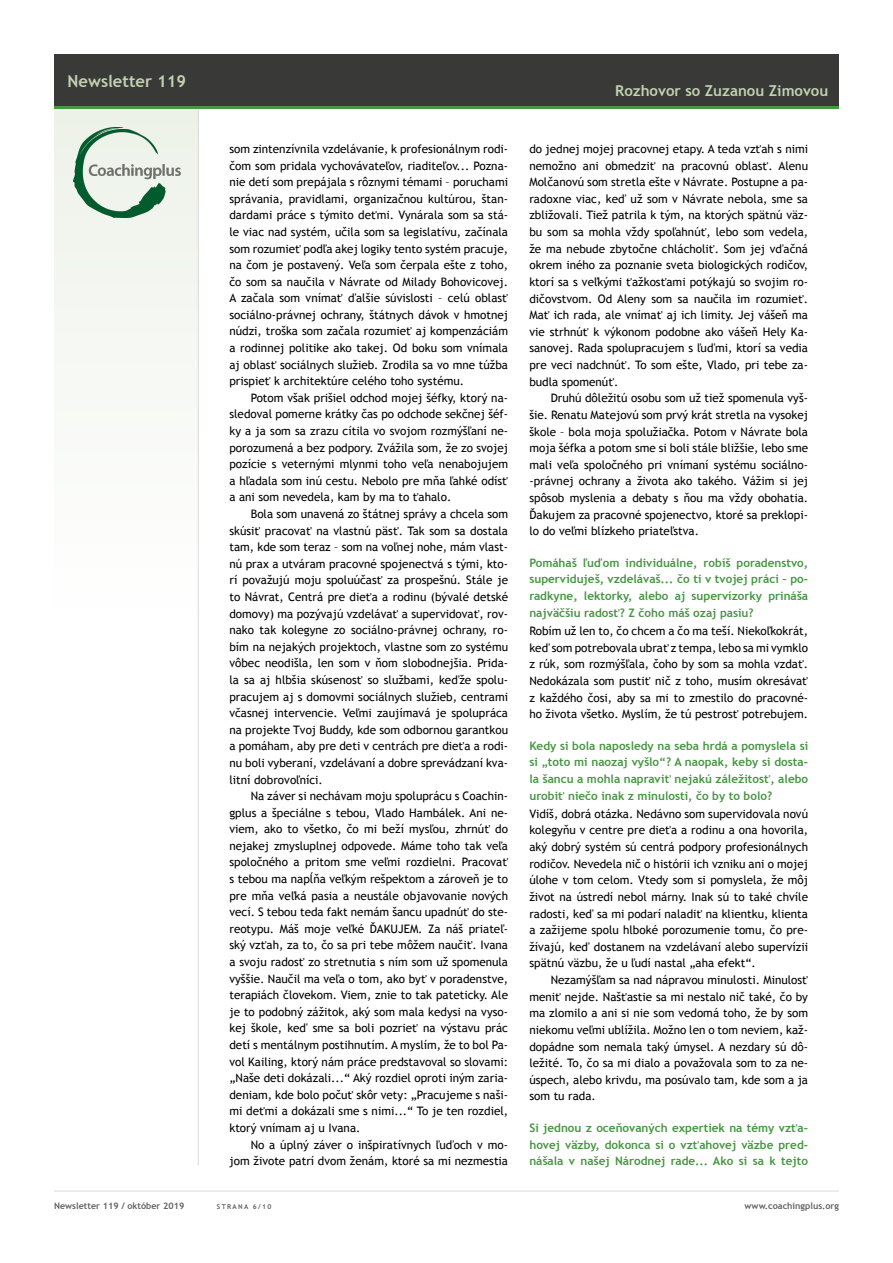
<style>
.page{position:relative;width:893px;height:1263px;background:#fff}
.page>*{position:absolute;margin:0;border:0;box-sizing:border-box;transform-origin:0 0}
.t1{font:700 16.5px "Trebuchet MS";color:#c0d2b0}
.t2{font:700 15px "Trebuchet MS";color:#c0d2b0}
.t3{font:11.7px/16.6px "Trebuchet MS";color:#000;text-align:justify}
.t4{font:700 11.7px/16.6px "Trebuchet MS";color:#469642;text-align:justify}
.t5{font:700 9px "Trebuchet MS";color:#646363}
.t6{font:700 6.75px "Trebuchet MS";letter-spacing:.2em;color:#646363}
</style>
<div class="page">
<div style="left:54px;top:106px;width:145px;height:525px;background:#f7f9f6"></div>
<hr style="left:54px;top:1191px;width:785px;height:1px;background:#dadada">
<hr style="left:198px;top:108px;width:1px;height:1057px;background:#dadada">
<div style="left:54px;top:54px;width:785px;height:53px;background:#393938"></div>
<hr style="left:54px;top:106px;width:785px;height:3px;background:#469642">
<img style="left:74px;top:127px;width:106px;height:91px">
<h1 class="t1" style="left:68px;top:70px;width:120px">Newsletter 119</h1>
<p class="t3" style="left:229px;top:141px;width:280px">som zintenzívnila vzdelávanie, k profesionálnym rodi&shy;čom som pridala vychovávateľov, riaditeľov... Pozna&shy;nie detí som prepájala s rôznymi témami – poruchami správania, pravidlami, organizačnou kultúrou, štan&shy;dardami práce s týmito deťmi. Vynárala som sa stá&shy;le viac nad systém, učila som sa legislatívu, začínala som rozumieť podľa akej logiky tento systém pracuje, na čom je postavený. Veľa som čerpala ešte z toho, čo som sa naučila v Návrate od Milady Bohovicovej.<br>A začala som vnímať ďalšie súvislosti – celú oblasť sociálno-právnej ochrany, štátnych dávok v hmotnej núdzi, troška som začala rozumieť aj kompenzáciám a rodinnej politike ako takej. Od boku som vnímala aj oblasť sociálnych služieb. Zrodila sa vo mne túžba prispieť k architektúre celého toho systému.</p>
<p class="t3" style="left:229px;top:389px;width:280px;text-indent:21px">Potom však prišiel odchod mojej šéfky, ktorý na&shy;sledoval pomerne krátky čas po odchode sekčnej šéf&shy;ky a ja som sa zrazu cítila vo svojom rozmýšľaní ne&shy;porozumená a bez podpory. Zvážila som, že zo svojej pozície s veternými mlynmi toho veľa nenabojujem a hľadala som inú cestu. Nebolo pre mňa ľahké odísť a ani som nevedela, kam by ma to ťahalo.</p>
<p class="t3" style="left:229px;top:506px;width:280px;text-indent:21px">Bola som unavená zo štátnej správy a chcela som skúsiť pracovať na vlastnú päsť. Tak som sa dostala tam, kde som teraz – som na voľnej nohe, mám vlast&shy;nú prax a utváram pracovné spojenectvá s tými, kto&shy;rí považujú moju spoluúčasť za prospešnú. Stále je to Návrat, Centrá pre dieťa a rodinu (bývalé detské domovy) ma pozývajú vzdelávať a supervidovať, rov&shy;nako tak kolegyne zo sociálno-právnej ochrany, ro&shy;bím na nejakých projektoch, vlastne som zo systému vôbec neodišla, len som v ňom slobodnejšia. Prida&shy;la sa aj hlbšia skúsenosť so službami, keďže spolu&shy;pracujem aj s domovmi sociálnych služieb, centrami včasnej intervencie. Veľmi zaujímavá je spolupráca na projekte Tvoj Buddy, kde som odbornou garantkou a pomáham, aby pre deti v centrách pre dieťa a rodi&shy;nu boli vyberaní, vzdelávaní a dobre sprevádzaní kva&shy;litní dobrovoľníci.</p>
<p class="t3" style="left:229px;top:788px;width:280px;text-indent:21px">Na záver si nechávam moju spoluprácu s Coachin&shy;gplus a špeciálne s tebou, Vlado Hambálek. Ani ne&shy;viem, ako to všetko, čo mi beží mysľou, zhrnúť do nejakej zmysluplnej odpovede. Máme toho tak veľa spoločného a pritom sme veľmi rozdielni. Pracovať s tebou ma napĺňa veľkým rešpektom a zároveň je to pre mňa veľká pasia a neustále objavovanie nových vecí. S tebou teda fakt nemám šancu upadnúť do ste&shy;reotypu. Máš moje veľké ĎAKUJEM. Za náš priateľ&shy;ský vzťah, za to, čo sa pri tebe môžem naučiť. Ivana a svoju radosť zo stretnutia s ním som už spomenula vyššie. Naučil ma veľa o tom, ako byť v poradenstve, terapiách človekom. Viem, znie to tak pateticky. Ale je to podobný zážitok, aký som mala kedysi na vyso&shy;kej škole, keď sme sa boli pozrieť na výstavu prác detí s mentálnym postihnutím. A myslím, že to bol Pa&shy;vol Kailing, ktorý nám práce predstavoval so slovami: „Naše deti dokázali...“ Aký rozdiel oproti iným zaria&shy;deniam, kde bolo počuť skôr vety: „Pracujeme s naši&shy;mi deťmi a dokázali sme s nimi...“ To je ten rozdiel, ktorý vnímam aj u Ivana.</p>
<p class="t3" style="left:229px;top:1136px;width:280px;text-align:right">No a úplný záver o inšpiratívnych ľuďoch v mo&shy;jom živote patrí dvom ženám, ktoré sa mi nezmestia</p>
<p class="t2" style="left:615px;top:81px;width:215px">Rozhovor so Zuzanou Zimovou</p>
<p class="t3" style="left:529px;top:141px;width:280px">do jednej mojej pracovnej etapy. A teda vzťah s nimi nemožno ani obmedziť na pracovnú oblasť. Alenu Molčanovú som stretla ešte v Návrate. Postupne a pa&shy;radoxne viac, keď už som v Návrate nebola, sme sa zbližovali. Tiež patrila k tým, na ktorých spätnú väz&shy;bu som sa mohla vždy spoľahnúť, lebo som vedela, že ma nebude zbytočne chlácholiť. Som jej vďačná okrem iného za poznanie sveta biologických rodičov, ktorí sa s veľkými ťažkosťami potýkajú so svojim ro&shy;dičovstvom. Od Aleny som sa naučila im rozumieť.<br>Mať ich rada, ale vnímať aj ich limity. Jej vášeň ma vie strhnúť k výkonom podobne ako vášeň Hely Ka&shy;sanovej. Rada spolupracujem s ľuďmi, ktorí sa vedia pre veci nadchnúť. To som ešte, Vlado, pri tebe za&shy;budla spomenúť.</p>
<p class="t3" style="left:529px;top:390px;width:280px;text-indent:21px">Druhú dôležitú osobu som už tiež spomenula vyš&shy;šie. Renatu Matejovú som prvý krát stretla na vysokej škole – bola moja spolužiačka. Potom v Návrate bola moja šéfka a potom sme si boli stále bližšie, lebo sme mali veľa spoločného pri vnímaní systému sociálno--právnej ochrany a života ako takého. Vážim si jej spôsob myslenia a debaty s ňou ma vždy obohatia.<br>Ďakujem za pracovné spojenectvo, ktoré sa preklopi&shy;lo do veľmi blízkeho priateľstva.</p>
<p class="t4" style="left:529px;top:554px;width:280px">Pomáhaš ľuďom individuálne, robíš poradenstvo, superviduješ, vzdelávaš... čo ti v tvojej práci – po&shy;radkyne, lektorky, alebo aj supervízorky prináša najväčšiu radosť? Z čoho máš ozaj pasiu?</p>
<p class="t3" style="left:529px;top:623px;width:280px">Robím už len to, čo chcem a čo ma teší. Niekoľkokrát, keď som potrebovala ubrať z tempa, lebo sa mi vymklo z rúk, som rozmýšľala, čoho by som sa mohla vzdať.<br>Nedokázala som pustiť nič z toho, musím okresávať z každého čosi, aby sa mi to zmestilo do pracovné&shy;ho života všetko. Myslím, že tú pestrosť potrebujem.</p>
<p class="t4" style="left:529px;top:737px;width:280px">Kedy si bola naposledy na seba hrdá a pomyslela si si „toto mi naozaj vyšlo“? A naopak, keby si dosta&shy;la šancu a mohla napraviť nejakú záležitosť, alebo urobiť niečo inak z minulosti, čo by to bolo?</p>
<p class="t3" style="left:529px;top:805px;width:280px">Vidíš, dobrá otázka. Nedávno som supervidovala novú kolegyňu v centre pre dieťa a rodinu a ona hovorila, aký dobrý systém sú centrá podpory profesionálnych rodičov. Nevedela nič o histórii ich vzniku ani o mojej úlohe v tom celom. Vtedy som si pomyslela, že môj život na ústredí nebol márny. Inak sú to také chvíle radosti, keď sa mi podarí naladiť na klientku, klienta a zažijeme spolu hlboké porozumenie tomu, čo pre&shy;žívajú, keď dostanem na vzdelávaní alebo supervízii spätnú väzbu, že u ľudí nastal „aha efekt“.</p>
<p class="t3" style="left:529px;top:972px;width:280px;text-indent:21px">Nezamýšľam sa nad nápravou minulosti. Minulosť meniť nejde. Našťastie sa mi nestalo nič také, čo by ma zlomilo a ani si nie som vedomá toho, že by som niekomu veľmi ublížila. Možno len o tom neviem, kaž&shy;dopádne som nemala taký úmysel. A nezdary sú dô&shy;ležité. To, čo sa mi dialo a považovala som to za ne&shy;úspech, alebo krivdu, ma posúvalo tam, kde som a ja som tu rada.</p>
<p class="t4" style="left:529px;top:1119px;width:280px">Si jednou z oceňovaných expertiek na témy vzťa&shy;hovej väzby, dokonca si o vzťahovej väzbe pred&shy;nášala v našej Národnej rade... Ako si sa k tejto</p>
<p class="t5" style="left:54px;top:1200px;width:132px">Newsletter 119 / október 2019</p>
<p class="t6" style="left:217px;top:1202px;width:56px">STRANA 6/10</p>
<p class="t5" style="left:745px;top:1200px;width:96px">www.coachingplus.org</p>
</div>
